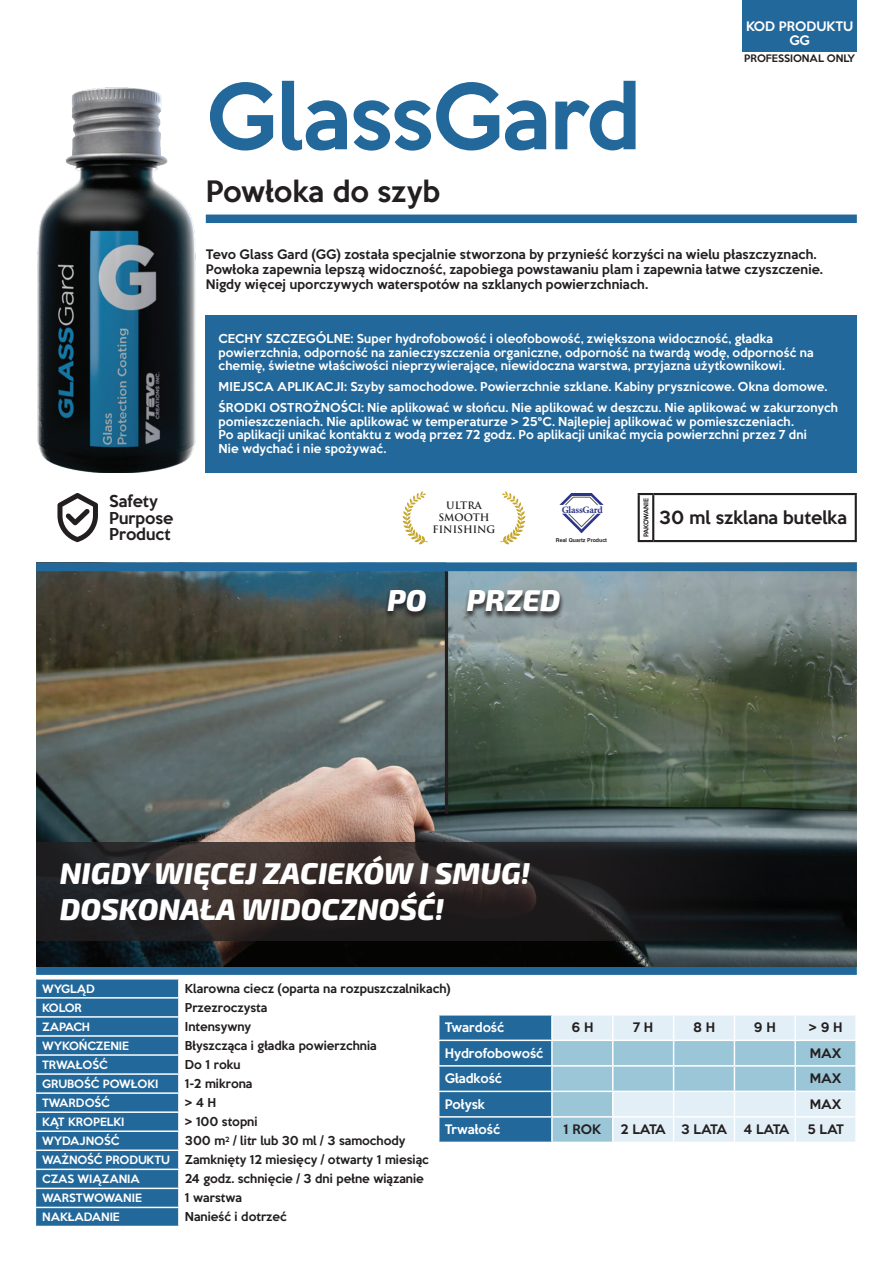
<style>
.page{position:relative;width:893px;height:1263px;background:#fff}
.page>*{position:absolute;margin:0;border:0;box-sizing:border-box;transform-origin:0 0}
.t1{font:500 82.5px "Keep Calm";letter-spacing:-.005em;color:#23689a}
.t2{font:italic 800 30px "Exo 2";color:#fff}
.t3{font:500 27px "Keep Calm";color:#231f20}
.Normalny{font:500 16.5px "Keep Calm";color:#231f20}
.t4{font:500 15px "Keep Calm";color:#231f20}
.t5{font:500 12px "Keep Calm";letter-spacing:.01em;color:#231f20}
.t6{font:500 12px "Keep Calm";color:#fff}
.t7{font:500 11.25px/13.5px "Keep Calm";letter-spacing:.01em;color:#fff}
.t8{font:500 11.25px "Keep Calm";color:#231f20}
.t9{font:500 10.5px "Keep Calm";color:#fff}
.t10{font:700 10.05px "Trajan Pro";color:#231f20}
.t11{font:700 9.75px "Minion Pro";letter-spacing:-.02em;color:#2c3589}
.t12{font:500 9.45px "Keep Calm";color:#231f20}
.t13{font:500 6px "Keep Calm";letter-spacing:-.035em;color:#231f20}
.t14{font:700 5.25px "Switzerland";color:#231f20}
</style>
<div class="page">
<div style="left:206px;top:315px;width:651px;height:157px;background:#23689a"></div>
<div style="left:206px;top:215px;width:651px;height:8px;background:#23689a"></div>
<img style="left:37px;top:88px;width:159px;height:384px">
<div style="left:36px;top:966px;width:821px;height:9px;background:#23689a"></div>
<svg style="left:36px;top:979px;width:143px;height:247px;background:#3574a2"></svg>
<img style="left:36px;top:571px;width:821px;height:395px">
<svg style="left:36px;top:842px;width:821px;height:98px;background:#221f20"></svg>
<svg style="left:403px;top:491px;width:25px;height:54px"></svg>
<svg style="left:500px;top:491px;width:25px;height:54px"></svg>
<svg style="left:559px;top:493px;width:45px;height:13px"></svg>
<svg style="left:562px;top:513px;width:39px;height:20px"></svg>
<svg style="left:638px;top:493px;width:15px;height:2px"></svg>
<hr style="left:638px;top:495px;width:2px;height:45px;background:#231f20">
<hr style="left:653px;top:493px;width:204px;height:2px;background:#231f20">
<hr style="left:652px;top:495px;width:2px;height:45px;background:#231f20">
<hr style="left:855px;top:495px;width:2px;height:45px;background:#231f20">
<svg style="left:638px;top:540px;width:15px;height:2px"></svg>
<hr style="left:653px;top:540px;width:204px;height:2px;background:#231f20">
<div style="left:742px;top:0;width:115px;height:51px;background:#23689a"></div>
<hr style="left:445px;top:571px;width:3px;height:242px;background:#231f20">
<div style="left:36px;top:563px;width:821px;height:8px;background:#23689a"></div>
<div style="left:383px;top:589px;width:47px;height:31px;background:#231f20;opacity:.8"></div>
<div style="left:463px;top:589px;width:101px;height:31px;background:#231f20;opacity:.8"></div>
<svg style="left:57px;top:493px;width:41px;height:49px"></svg>
<svg style="left:438px;top:1015px;width:418px;height:127px;background:#9cc0d5"></svg>
<hr style="left:795px;top:1116px;width:62px;height:1px;background:#fff">
<hr style="left:794px;top:1117px;width:2px;height:25px;background:#fff">
<hr style="left:855px;top:1117px;width:2px;height:25px;background:#fff">
<p class="t6" style="left:746px;top:16px;width:108px">KOD PRODUKTU</p>
<p class="t6" style="left:789px;top:30px;width:22px">GG</p>
<p class="t12" style="left:744px;top:50px;width:112px">PROFESSIONAL ONLY</p>
<p class="t4" style="left:109px;top:488px;width:50px">Safety</p>
<p class="t4" style="left:109px;top:505px;width:66px">Purpose</p>
<p class="t4" style="left:109px;top:521px;width:63px">Product</p>
<p class="t1" style="left:206px;top:45px;width:436px">GlassGard</p>
<p class="t3" style="left:206px;top:168px;width:236px">Powłoka do szyb</p>
<p class="t5" style="left:206px;top:243px;width:612px">Tevo Glass Gard (GG) została specjalnie stworzona by przynieść korzyści na wielu płaszczyznach.</p>
<p class="t5" style="left:206px;top:258px;width:619px">Powłoka zapewnia lepszą widoczność, zapobiega powstawaniu plam i zapewnia łatwe czyszczenie.</p>
<p class="t5" style="left:206px;top:273px;width:444px">Nigdy więcej uporczywych waterspotów na szklanych powierzchniach.</p>
<p class="t7" style="left:219px;top:331px;width:596px">CECHY SZCZEGÓLNE: Super hydrofobowość i oleofobowość, zwiększona widoczność, gładka powierzchnia, odporność na zanieczyszczenia organiczne, odporność na twardą wodę, odporność na chemię, świetne właściwości nieprzywierające, niewidoczna warstwa, przyjazna użytkownikowi.</p>
<p class="t7" style="left:219px;top:379px;width:610px">MIEJSCA APLIKACJI: Szyby samochodowe. Powierzchnie szklane. Kabiny prysznicowe. Okna domowe.</p>
<p class="t7" style="left:219px;top:400px;width:621px">ŚRODKI OSTROŻNOŚCI: Nie aplikować w słońcu. Nie aplikować w deszczu. Nie aplikować w zakurzonych</p>
<p class="t7" style="left:219px;top:414px;width:577px">pomieszczeniach. Nie aplikować w temperaturze &gt; 25°C. Najlepiej aplikować w pomieszczeniach.</p>
<p class="t7" style="left:219px;top:427px;width:590px">Po aplikacji unikać kontaktu z wodą przez 72 godz. Po aplikacji unikać mycia powierzchni przez 7 dni</p>
<p class="t7" style="left:219px;top:441px;width:169px">Nie wdychać i nie spożywać.</p>
<p class="t10" style="left:446px;top:500px;width:37px">ULTRA</p>
<p class="t10" style="left:438px;top:512px;width:53px">SMOOTH</p>
<p class="t10" style="left:433px;top:524px;width:64px">FINISHING</p>
<p class="t11" style="left:562px;top:503px;width:43px">GlassGard</p>
<p class="t14" style="left:556px;top:537px;width:53px">Real Quartz Product</p>
<p class="t2" style="left:387px;top:577px;width:41px">PO</p>
<p class="t2" style="left:467px;top:577px;width:96px">PRZED</p>
<p class="t13" style="left:641px;top:537px;width:40px;rotate:-90deg">PAKOWANIE</p>
<p class="Normalny" style="left:659px;top:503px;width:189px">30 ml szklana butelka</p>
<p class="t2" style="left:60px;top:850px;width:472px">NIGDY WIĘCEJ ZACIEKÓW I SMUG!</p>
<p class="t2" style="left:60px;top:886px;width:386px">DOSKONAŁA WIDOCZNOŚĆ!</p>
<p class="t9" style="left:42px;top:979px;width:54px">WYGLĄD</p>
<p class="t8" style="left:185px;top:979px;width:267px">Klarowna ciecz (oparta na rozpuszczalnikach)</p>
<p class="t9" style="left:42px;top:998px;width:41px">KOLOR</p>
<p class="t8" style="left:185px;top:998px;width:84px">Przezroczysta</p>
<p class="t9" style="left:42px;top:1017px;width:49px">ZAPACH</p>
<p class="t8" style="left:185px;top:1017px;width:68px">Intensywny</p>
<p class="t9" style="left:42px;top:1036px;width:88px">WYKOŃCZENIE</p>
<p class="t8" style="left:185px;top:1036px;width:193px">Błyszcząca i gładka powierzchnia</p>
<p class="t9" style="left:42px;top:1055px;width:67px">TRWAŁOŚĆ</p>
<p class="t8" style="left:185px;top:1055px;width:57px">Do 1 roku</p>
<p class="t9" style="left:42px;top:1074px;width:118px">GRUBOŚĆ POWŁOKI</p>
<p class="t8" style="left:185px;top:1074px;width:69px">1-2 mikrona</p>
<p class="t9" style="left:42px;top:1093px;width:69px">TWARDOŚĆ</p>
<p class="t8" style="left:185px;top:1093px;width:33px">&gt; 4 H</p>
<p class="t9" style="left:42px;top:1113px;width:84px">KĄT KROPELKI</p>
<p class="t8" style="left:185px;top:1112px;width:74px">&gt; 100 stopni</p>
<p class="t9" style="left:42px;top:1132px;width:79px">WYDAJNOŚĆ</p>
<p class="t8" style="left:185px;top:1131px;width:222px">300 m<sup>2</sup> / litr lub 30 ml / 3 samochody</p>
<p class="t9" style="left:42px;top:1151px;width:129px">WAŻNOŚĆ PRODUKTU</p>
<p class="t8" style="left:185px;top:1150px;width:246px">Zamknięty 12 miesięcy / otwarty 1 miesiąc</p>
<p class="t9" style="left:42px;top:1170px;width:99px">CZAS WIĄZANIA</p>
<p class="t8" style="left:185px;top:1169px;width:241px">24 godz. schnięcie / 3 dni pełne wiązanie</p>
<p class="t9" style="left:42px;top:1189px;width:101px">WARSTWOWANIE</p>
<p class="t8" style="left:185px;top:1188px;width:58px">1 warstwa</p>
<p class="t9" style="left:42px;top:1208px;width:79px">NAKŁADANIE</p>
<p class="t8" style="left:185px;top:1207px;width:103px">Nanieść i dotrzeć</p>
<p class="t6" style="left:445px;top:1017px;width:61px">Twardość</p>
<p class="t5" style="left:571px;top:1017px;width:24px">6 H</p>
<p class="t5" style="left:633px;top:1017px;width:22px">7 H</p>
<p class="t5" style="left:693px;top:1017px;width:23px">8 H</p>
<p class="t5" style="left:754px;top:1017px;width:23px">9 H</p>
<p class="t5" style="left:809px;top:1017px;width:35px">&gt; 9 H</p>
<p class="t6" style="left:445px;top:1043px;width:100px">Hydrofobowość</p>
<p class="t5" style="left:810px;top:1043px;width:33px">MAX</p>
<p class="t6" style="left:445px;top:1068px;width:59px">Gładkość</p>
<p class="t5" style="left:810px;top:1068px;width:33px">MAX</p>
<p class="t6" style="left:445px;top:1094px;width:42px">Połysk</p>
<p class="t5" style="left:810px;top:1094px;width:33px">MAX</p>
<p class="t6" style="left:445px;top:1119px;width:57px">Trwałość</p>
<p class="t5" style="left:564px;top:1119px;width:39px">1 ROK</p>
<p class="t5" style="left:620px;top:1119px;width:47px">2 LATA</p>
<p class="t5" style="left:681px;top:1119px;width:47px">3 LATA</p>
<p class="t5" style="left:744px;top:1119px;width:47px">4 LATA</p>
<p class="t5" style="left:807px;top:1119px;width:38px">5 LAT</p>
</div>
